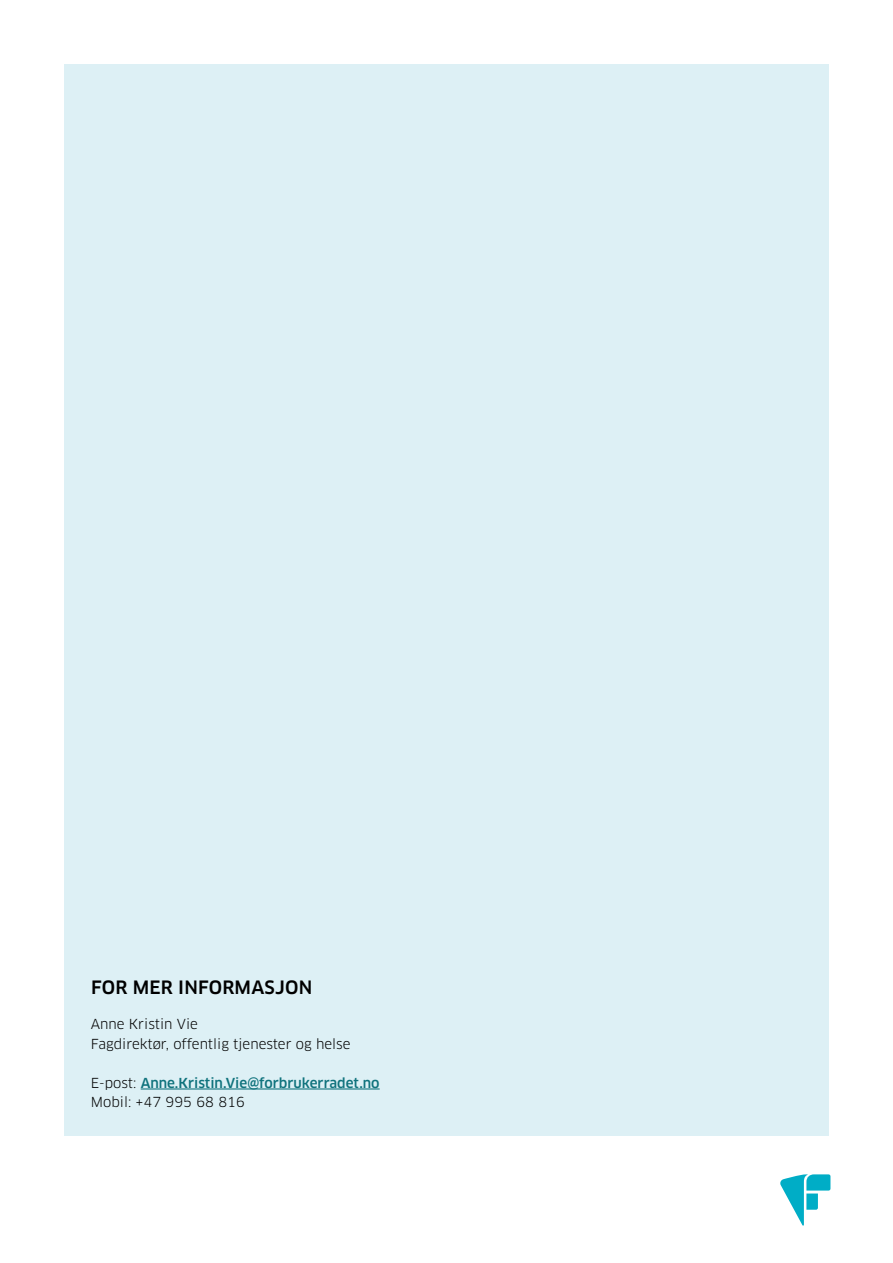
<style>
.page{position:relative;width:893px;height:1263px;background:#fff}
.page>*{position:absolute;margin:0;border:0;box-sizing:border-box;transform-origin:0 0}
.t1{font:500 18px "Clan OT";letter-spacing:.01em;color:#000}
.t2{font:500 13.5px/19.5px "Clan OT";color:#10737d}
.t3{font:13.5px/19.5px "Clan OT";color:#000}
.s1{font-weight:400;color:#000}
</style>
<div class="page">
<div style="left:65px;top:64px;width:764px;height:1071px;background:#ddf0f5"></div>
<svg style="left:780px;top:1174px;width:50px;height:51px"></svg>
<hr style="left:141px;top:1088px;width:239px;height:1px;background:#10737d">
<h1 class="t1" style="left:91px;top:976px;width:223px">FOR MER INFORMASJON</h1>
<p class="t3" style="left:91px;top:1014px;width:261px">Anne Kristin Vie<br>Fagdirektør, offentlig tjenester og helse</p>
<p class="t2" style="left:91px;top:1073px;width:290px"><span class="s1">E-post:</span> Anne.Kristin.Vie@forbrukerradet.no<br><span class="s1">Mobil: +47 995 68 816</span></p>
</div>
